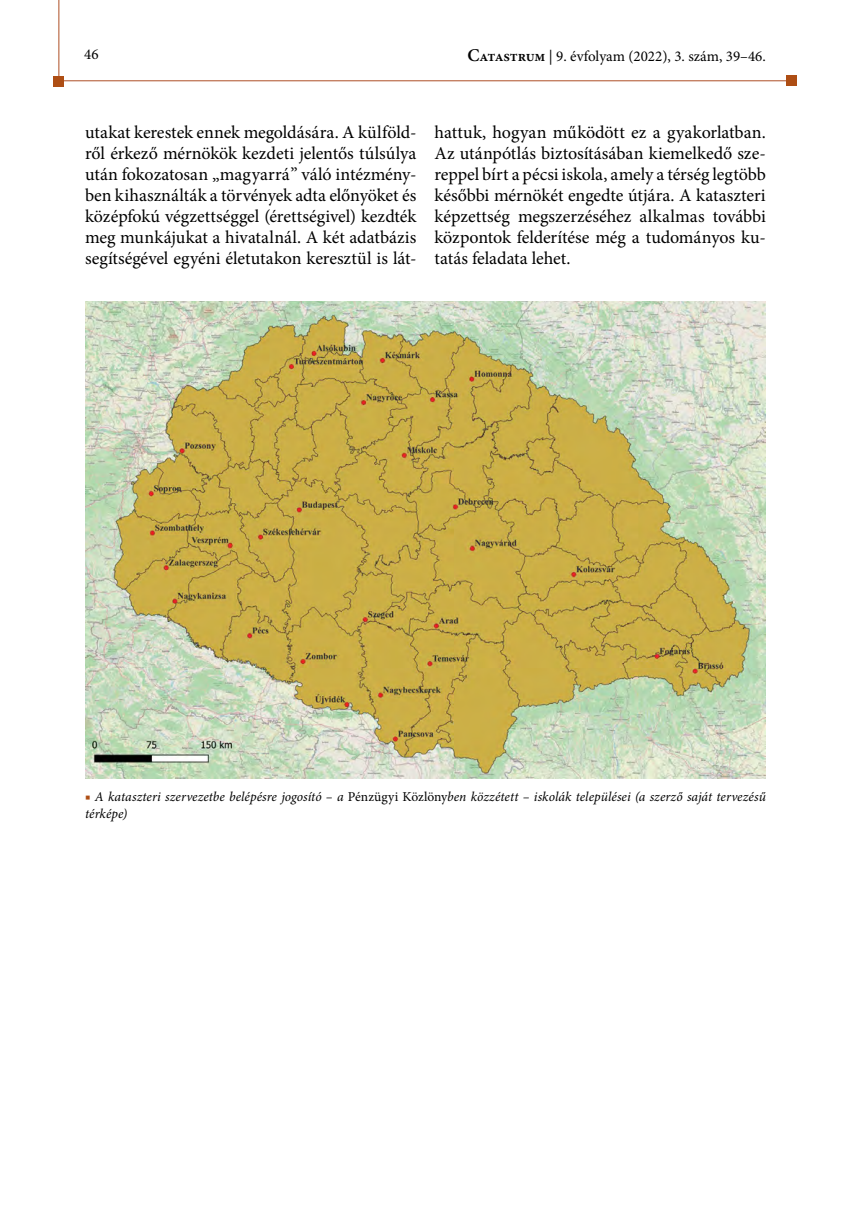
<style>
.page{position:relative;width:851px;height:1212px;background:#fff}
.page>*{position:absolute;margin:0;border:0;box-sizing:border-box;transform-origin:0 0}
.t1{font:18px/21px "Minion Pro";letter-spacing:-.01em;color:#000;text-align:justify}
.t2{font:15px "Minion Pro";color:#000}
.képaláírás{font:italic 13.5px/16.5px "Minion Pro";color:#000}
.s1{font-weight:600;font-size:18px}
.s2{font-weight:600}
.s3{color:#ae4e14}
.s4{font-style:normal}
</style>
<div class="page">
<hr style="left:57px;top:81px;width:734px;height:1px;background:#ae4f25">
<hr style="left:59px;top:0;width:1px;height:81px;background:#ae4f25">
<div style="left:786px;top:76px;width:10px;height:10px;background:#ae4e14"></div>
<div style="left:54px;top:76px;width:10px;height:10px;background:#ae4e14"></div>
<img style="left:85px;top:301px;width:680px;height:478px">
<p class="t2" style="left:84px;top:45px;width:16px">46</p>
<p class="t2" style="left:467px;top:46px;width:300px"><span class="s1">C</span><span class="s2">atastrum</span> | 9. évfolyam (2022), 3. szám, 39–46.</p>
<p class="t1" style="left:85px;top:122px;width:333px">utakat kerestek ennek megoldására. A külföld&shy;ről érkező mérnökök kezdeti jelentős túlsúlya után fokozatosan „magyarrá” váló intézmény&shy;ben kihasználták a törvények adta előnyöket és középfokú végzettséggel (érettségivel) kezdték meg munkájukat a hivatalnál. A két adatbázis segítségével egyéni életutakon keresztül is lát-</p>
<p class="t1" style="left:434px;top:122px;width:333px">hattuk, hogyan működött ez a gyakorlatban.<br>Az utánpótlás biztosításában kiemelkedő sze&shy;reppel bírt a pécsi iskola, amely a térség legtöbb későbbi mérnökét engedte útjára. A kataszteri képzettség megszerzéséhez alkalmas további központok felderítése még a tudományos ku&shy;tatás feladata lehet.</p>
<p class="képaláírás" style="left:85px;top:788px;width:682px"><span class="s3">■</span> A kataszteri szervezetbe belépésre jogosító – a <span class="s4">Pénzügyi Közlöny</span>ben közzétett – iskolák települései (a szerző saját tervezésű térképe)</p>
</div>
